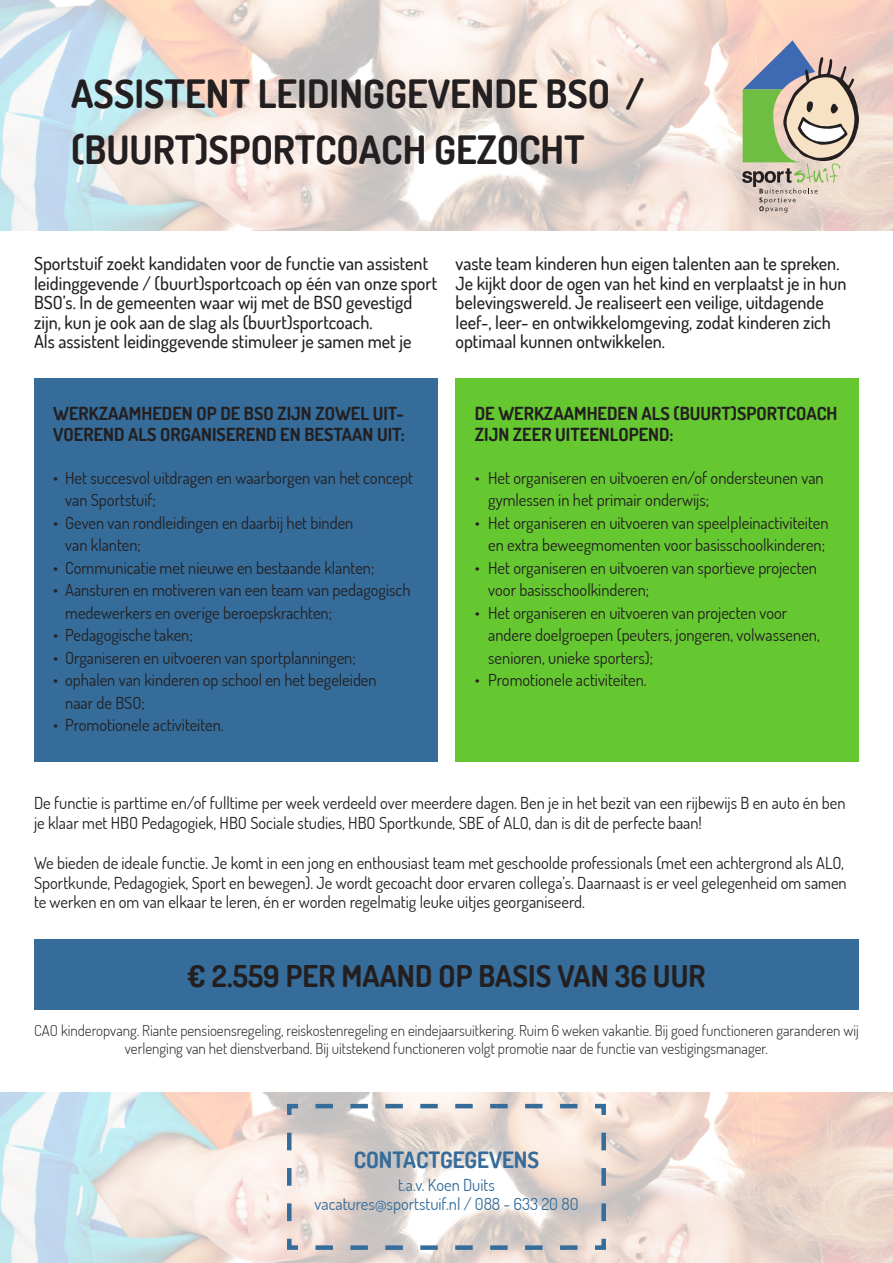
<style>
.page{position:relative;width:893px;height:1263px;background:#fff}
.page>*{position:absolute;margin:0;border:0;box-sizing:border-box;transform-origin:0 0}
.t1{font:700 39px "Dosis";color:#231f20}
.t2{font:700 30px "Dosis";color:#231f20}
.t3{font:700 22.5px "Dosis";color:#356c9a}
.t4{font:500 18px/19.5px "Dosis";color:#231f20}
.t5{font:700 18px/21.6px "Dosis";color:#231f20}
.t6{font:16.5px/19.8px "Dosis";color:#231f20}
.t7{font:16.5px "Dosis";color:#356c9a}
.t8{font:300 15px/18px "Dosis";color:#231f20;text-align:center}
</style>
<div class="page">
<img style="left:0;top:1092px;width:893px;height:171px">
<div style="left:455px;top:379px;width:404px;height:383px;background:#66c831"></div>
<img style="left:0;top:0;width:893px;height:230px">
<div style="left:34px;top:379px;width:403px;height:383px;background:#356c9a"></div>
<svg style="left:742px;top:40px;width:117px;height:173px;background:#bdbaa4"></svg>
<div style="left:34px;top:939px;width:825px;height:71px;background:#356c9a"></div>
<svg style="left:285px;top:1101px;width:323px;height:151px"></svg>
<p class="t1" style="left:71px;top:69px;width:575px">ASSISTENT LEIDINGGEVENDE BSO /</p>
<p class="t1" style="left:71px;top:124px;width:515px">(BUURT)SPORTCOACH GEZOCHT</p>
<p class="t4" style="left:34px;top:253px;width:405px">Sportstuif zoekt kandidaten voor de functie van assistent leidinggevende / (buurt)sportcoach op één van onze sport BSO’s. In de gemeenten waar wij met de BSO gevestigd zijn, kun je ook aan de slag als (buurt)sportcoach.</p>
<p class="t4" style="left:34px;top:331px;width:379px">Als assistent leidinggevende stimuleer je samen met je</p>
<p class="t4" style="left:455px;top:253px;width:393px">vaste team kinderen hun eigen talenten aan te spreken.<br>Je kijkt door de ogen van het kind en verplaatst je in hun belevingswereld. Je realiseert een veilige, uitdagende leef-, leer- en ontwikkelomgeving, zodat kinderen zich optimaal kunnen ontwikkelen.</p>
<p class="t5" style="left:53px;top:402px;width:353px">WERKZAAMHEDEN OP DE BSO ZIJN ZOWEL UIT-<br>VOEREND ALS ORGANISEREND EN BESTAAN UIT:</p>
<p class="t6" style="left:53px;top:467px;width:361px">• Het succesvol uitdragen en waarborgen van het concept</p>
<p class="t6" style="left:65px;top:489px;width:92px">van Sportstuif;</p>
<p class="t6" style="left:53px;top:512px;width:302px">• Geven van rondleidingen en daarbij het binden</p>
<p class="t6" style="left:65px;top:534px;width:77px">van klanten;</p>
<p class="t6" style="left:53px;top:557px;width:323px">• Communicatie met nieuwe en bestaande klanten;</p>
<p class="t6" style="left:53px;top:579px;width:359px">• Aansturen en motiveren van een team van pedagogisch</p>
<p class="t6" style="left:65px;top:602px;width:268px">medewerkers en overige beroepskrachten;</p>
<p class="t6" style="left:53px;top:624px;width:141px">• Pedagogische taken;</p>
<p class="t6" style="left:53px;top:647px;width:304px">• Organiseren en uitvoeren van sportplanningen;</p>
<p class="t6" style="left:53px;top:669px;width:325px">• ophalen van kinderen op school en het begeleiden</p>
<p class="t6" style="left:65px;top:692px;width:81px">naar de BSO;</p>
<p class="t6" style="left:53px;top:714px;width:172px">• Promotionele activiteiten.</p>
<p class="t5" style="left:475px;top:402px;width:364px">DE WERKZAAMHEDEN ALS (BUURT)SPORTCOACH<br>ZIJN ZEER UITEENLOPEND:</p>
<p class="t6" style="left:475px;top:467px;width:350px">• Het organiseren en uitvoeren en/of ondersteunen van</p>
<p class="t6" style="left:488px;top:489px;width:222px">gymlessen in het primair onderwijs;</p>
<p class="t6" style="left:475px;top:512px;width:355px">• Het organiseren en uitvoeren van speelpleinactiviteiten</p>
<p class="t6" style="left:488px;top:534px;width:338px">en extra beweegmomenten voor basisschoolkinderen;</p>
<p class="t6" style="left:475px;top:557px;width:344px">• Het organiseren en uitvoeren van sportieve projecten</p>
<p class="t6" style="left:488px;top:579px;width:162px">voor basisschoolkinderen;</p>
<p class="t6" style="left:475px;top:602px;width:314px">• Het organiseren en uitvoeren van projecten voor</p>
<p class="t6" style="left:488px;top:624px;width:333px">andere doelgroepen (peuters, jongeren, volwassenen,</p>
<p class="t6" style="left:488px;top:647px;width:166px">senioren, unieke sporters);</p>
<p class="t6" style="left:475px;top:669px;width:173px">• Promotionele activiteiten.</p>
<p class="t6" style="left:34px;top:793px;width:813px">De functie is parttime en/of fulltime per week verdeeld over meerdere dagen. Ben je in het bezit van een rijbewijs B en auto én ben je klaar met HBO Pedagogiek, HBO Sociale studies, HBO Sportkunde, SBE of ALO, dan is dit de perfecte baan!</p>
<p class="t6" style="left:34px;top:852px;width:814px">We bieden de ideale functie. Je komt in een jong en enthousiast team met geschoolde professionals (met een achtergrond als ALO,<br>Sportkunde, Pedagogiek, Sport en bewegen). Je wordt gecoacht door ervaren collega’s. Daarnaast is er veel gelegenheid om samen te werken en om van elkaar te leren, én er worden regelmatig leuke uitjes georganiseerd.</p>
<p class="t2" style="left:187px;top:957px;width:520px">€ 2.559 PER MAAND OP BASIS VAN 36 UUR</p>
<p class="t8" style="left:34px;top:1021px;width:826px">CAO kinderopvang. Riante pensioensregeling, reiskostenregeling en eindejaarsuitkering. Ruim 6 weken vakantie. Bij goed functioneren garanderen wij verlenging van het dienstverband. Bij uitstekend functioneren volgt promotie naar de functie van vestigingsmanager.</p>
<p class="t3" style="left:354px;top:1145px;width:187px">CONTACTGEGEVENS</p>
<p class="t7" style="left:398px;top:1173px;width:98px">t.a.v. Koen Duits</p>
<p class="t7" style="left:314px;top:1193px;width:265px">vacatures@sportstuif.nl / 088 - 633 20 80</p>
</div>
